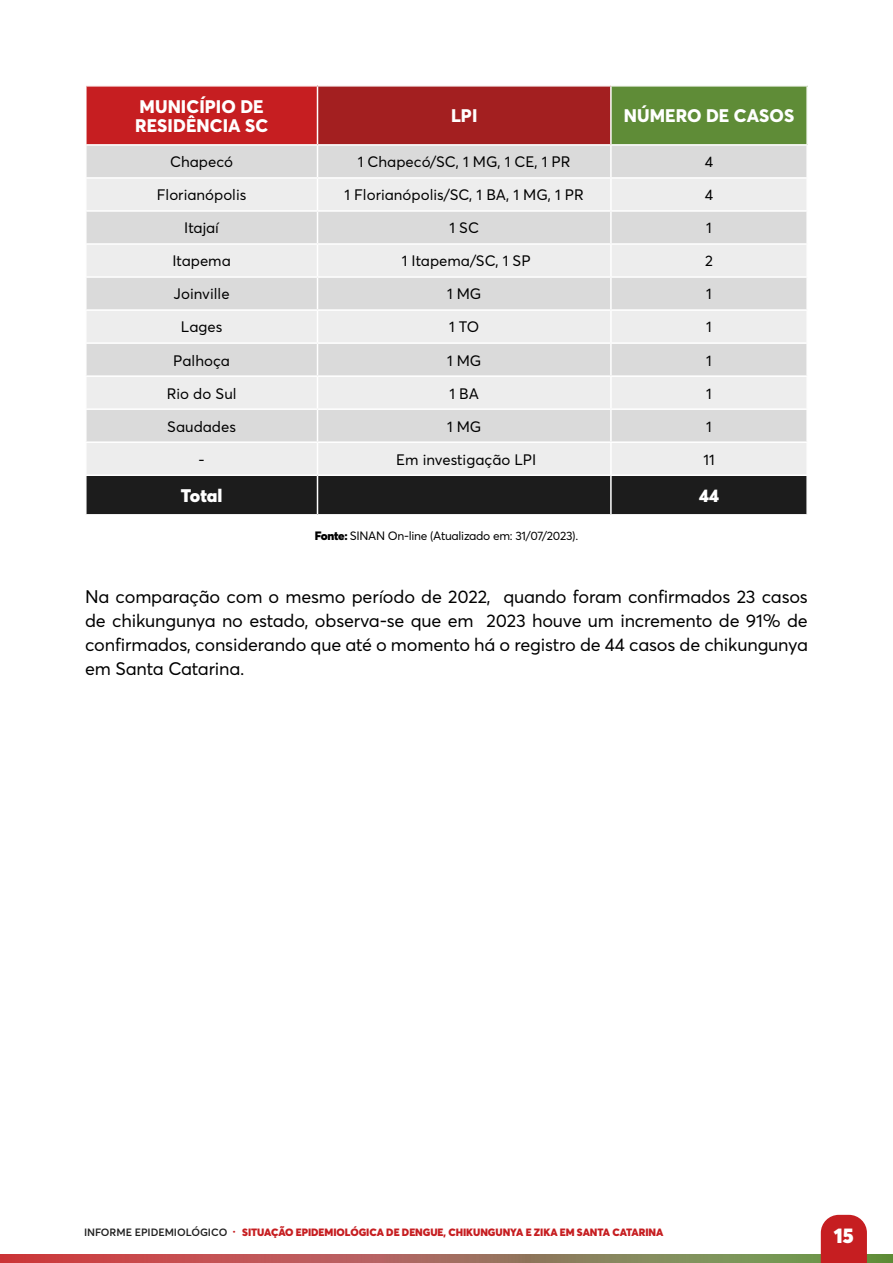
<style>
.page{position:relative;width:893px;height:1263px;background:#fff}
.page>*{position:absolute;margin:0;border:0;box-sizing:border-box;transform-origin:0 0}
.t1{font:900 21px "Averta";color:#fff}
.t2{font:18px/24px "Averta";letter-spacing:-.01em;color:#000;text-align:justify}
.t3{font:800 18px/19.5px "Averta";letter-spacing:.005em;color:#fff}
.t4{font:900 18px "Averta";color:#fff}
.t5{font:15px "Averta";color:#000}
.t6{font:12px "Averta";letter-spacing:-.025em;color:#000}
.t7{font:900 10.5px "Averta";letter-spacing:-.005em;color:#c61e21}
.s1{font-weight:900}
.s2{font-weight:600;color:#202020}
</style>
<div class="page">
<svg style="left:0;top:1254px;width:385px;height:9px;background:#c44e50"></svg>
<svg style="left:385px;top:1254px;width:508px;height:9px;background:#89835a"></svg>
<svg style="left:821px;top:1215px;width:46px;height:48px;background:#c92b2e"></svg>
<div style="left:86px;top:86px;width:231px;height:59px;background:#c61e21"></div>
<div style="left:317px;top:86px;width:294px;height:59px;background:#a31f20"></div>
<div style="left:611px;top:86px;width:196px;height:59px;background:#5f8c37"></div>
<div style="left:87px;top:146px;width:719px;height:31px;background:#dadada"></div>
<svg style="left:87px;top:179px;width:719px;height:295px;background:#e4e4e4"></svg>
<div style="left:87px;top:476px;width:719px;height:38px;background:#1c1c1c"></div>
<hr style="left:85px;top:85px;width:232px;height:2px;background:#fff">
<hr style="left:85px;top:87px;width:2px;height:57px;background:#fff">
<hr style="left:317px;top:85px;width:294px;height:2px;background:#fff">
<hr style="left:317px;top:87px;width:1px;height:57px;background:#fff">
<hr style="left:611px;top:85px;width:197px;height:2px;background:#fff">
<hr style="left:610px;top:87px;width:2px;height:57px;background:#fff">
<hr style="left:806px;top:87px;width:2px;height:57px;background:#fff">
<hr style="left:85px;top:144px;width:232px;height:2px;background:#fff">
<hr style="left:317px;top:144px;width:294px;height:2px;background:#fff">
<hr style="left:611px;top:144px;width:197px;height:2px;background:#fff">
<hr style="left:317px;top:476px;width:1px;height:38px;background:#fff">
<hr style="left:610px;top:476px;width:2px;height:38px;background:#fff">
<hr style="left:317px;top:146px;width:1px;height:31px;background:#fff">
<hr style="left:317px;top:212px;width:1px;height:31px;background:#fff">
<hr style="left:317px;top:278px;width:1px;height:31px;background:#fff">
<hr style="left:317px;top:344px;width:1px;height:31px;background:#fff">
<hr style="left:610px;top:146px;width:2px;height:31px;background:#fff">
<hr style="left:610px;top:212px;width:2px;height:31px;background:#fff">
<hr style="left:610px;top:278px;width:2px;height:31px;background:#fff">
<hr style="left:610px;top:344px;width:2px;height:31px;background:#fff">
<hr style="left:85px;top:210px;width:232px;height:2px;background:#fff">
<hr style="left:317px;top:179px;width:1px;height:31px;background:#fff">
<hr style="left:317px;top:210px;width:294px;height:2px;background:#fff">
<hr style="left:610px;top:179px;width:2px;height:31px;background:#fff">
<hr style="left:611px;top:210px;width:197px;height:2px;background:#fff">
<hr style="left:85px;top:243px;width:232px;height:2px;background:#fff">
<hr style="left:85px;top:276px;width:232px;height:2px;background:#fff">
<hr style="left:317px;top:243px;width:294px;height:2px;background:#fff">
<hr style="left:317px;top:245px;width:1px;height:31px;background:#fff">
<hr style="left:317px;top:276px;width:294px;height:2px;background:#fff">
<hr style="left:611px;top:243px;width:197px;height:2px;background:#fff">
<hr style="left:610px;top:245px;width:2px;height:31px;background:#fff">
<hr style="left:611px;top:276px;width:197px;height:2px;background:#fff">
<hr style="left:85px;top:309px;width:232px;height:2px;background:#fff">
<hr style="left:85px;top:342px;width:232px;height:2px;background:#fff">
<hr style="left:317px;top:309px;width:294px;height:2px;background:#fff">
<hr style="left:317px;top:311px;width:1px;height:31px;background:#fff">
<hr style="left:317px;top:342px;width:294px;height:2px;background:#fff">
<hr style="left:611px;top:309px;width:197px;height:2px;background:#fff">
<hr style="left:610px;top:311px;width:2px;height:31px;background:#fff">
<hr style="left:611px;top:342px;width:197px;height:2px;background:#fff">
<hr style="left:85px;top:375px;width:232px;height:2px;background:#fff">
<hr style="left:317px;top:375px;width:294px;height:2px;background:#fff">
<hr style="left:317px;top:377px;width:1px;height:31px;background:#fff">
<hr style="left:317px;top:443px;width:1px;height:31px;background:#fff">
<hr style="left:611px;top:375px;width:197px;height:2px;background:#fff">
<hr style="left:610px;top:377px;width:2px;height:31px;background:#fff">
<hr style="left:610px;top:443px;width:2px;height:31px;background:#fff">
<hr style="left:85px;top:408px;width:232px;height:2px;background:#fff">
<hr style="left:85px;top:441px;width:232px;height:2px;background:#fff">
<hr style="left:317px;top:408px;width:294px;height:2px;background:#fff">
<hr style="left:317px;top:410px;width:1px;height:31px;background:#fff">
<hr style="left:317px;top:441px;width:294px;height:2px;background:#fff">
<hr style="left:611px;top:408px;width:197px;height:2px;background:#fff">
<hr style="left:610px;top:410px;width:2px;height:31px;background:#fff">
<hr style="left:611px;top:441px;width:197px;height:2px;background:#fff">
<p class="t3" style="left:135px;top:96px;width:134px">MUNICÍPIO DE<br>RESIDÊNCIA SC</p>
<p class="t3" style="left:451px;top:106px;width:28px">LPI</p>
<p class="t3" style="left:624px;top:106px;width:172px">NÚMERO DE CASOS</p>
<p class="t5" style="left:170px;top:153px;width:65px">Chapecó</p>
<p class="t5" style="left:358px;top:153px;width:214px">1 Chapecó/SC, 1 MG, 1 CE, 1 PR</p>
<p class="t5" style="left:705px;top:153px;width:10px">4</p>
<p class="t5" style="left:157px;top:186px;width:91px">Florianópolis</p>
<p class="t5" style="left:344px;top:186px;width:241px">1 Florianópolis/SC, 1 BA, 1 MG, 1 PR</p>
<p class="t5" style="left:705px;top:186px;width:10px">4</p>
<p class="t5" style="left:184px;top:219px;width:36px">Itajaí</p>
<p class="t5" style="left:449px;top:219px;width:31px">1 SC</p>
<p class="t5" style="left:706px;top:219px;width:7px">1</p>
<p class="t5" style="left:172px;top:252px;width:60px">Itapema</p>
<p class="t5" style="left:402px;top:252px;width:130px">1 Itapema/SC, 1 SP</p>
<p class="t5" style="left:705px;top:252px;width:9px">2</p>
<p class="t5" style="left:174px;top:285px;width:58px">Joinville</p>
<p class="t5" style="left:447px;top:285px;width:36px">1 MG</p>
<p class="t5" style="left:706px;top:285px;width:7px">1</p>
<p class="t5" style="left:181px;top:318px;width:43px">Lages</p>
<p class="t5" style="left:449px;top:318px;width:32px">1 TO</p>
<p class="t5" style="left:706px;top:318px;width:7px">1</p>
<p class="t5" style="left:173px;top:351px;width:58px">Palhoça</p>
<p class="t5" style="left:447px;top:351px;width:36px">1 MG</p>
<p class="t5" style="left:706px;top:351px;width:7px">1</p>
<p class="t5" style="left:167px;top:384px;width:71px">Rio do Sul</p>
<p class="t5" style="left:449px;top:384px;width:31px">1 BA</p>
<p class="t5" style="left:706px;top:384px;width:7px">1</p>
<p class="t5" style="left:167px;top:417px;width:70px">Saudades</p>
<p class="t5" style="left:447px;top:417px;width:36px">1 MG</p>
<p class="t5" style="left:706px;top:417px;width:7px">1</p>
<p class="t5" style="left:199px;top:450px;width:8px">-</p>
<p class="t5" style="left:396px;top:450px;width:142px">Em investigação LPI</p>
<p class="t5" style="left:703px;top:450px;width:13px">11</p>
<p class="t4" style="left:181px;top:484px;width:43px">Total</p>
<p class="t4" style="left:699px;top:484px;width:22px">44</p>
<p class="t6" style="left:315px;top:528px;width:265px"><span class="s1">Fonte:</span> SINAN On-line (Atualizado em: 31/07/2023).</p>
<p class="t2" style="left:85px;top:584px;width:724px">Na comparação com o mesmo período de 2022, quando foram confirmados 23 casos de chikungunya no estado, observa-se que em 2023 houve um incremento de 91% de confirmados, considerando que até o momento há o registro de 44 casos de chikungunya em Santa Catarina.</p>
<p class="t7" style="left:84px;top:1225px;width:581px"><span class="s2">INFORME EPIDEMIOLÓGICO</span> · SITUAÇÃO EPIDEMIOLÓGICA DE DENGUE, CHIKUNGUNYA E ZIKA EM SANTA CATARINA</p>
<p class="t1" style="left:834px;top:1222px;width:21px">15</p>
</div>
